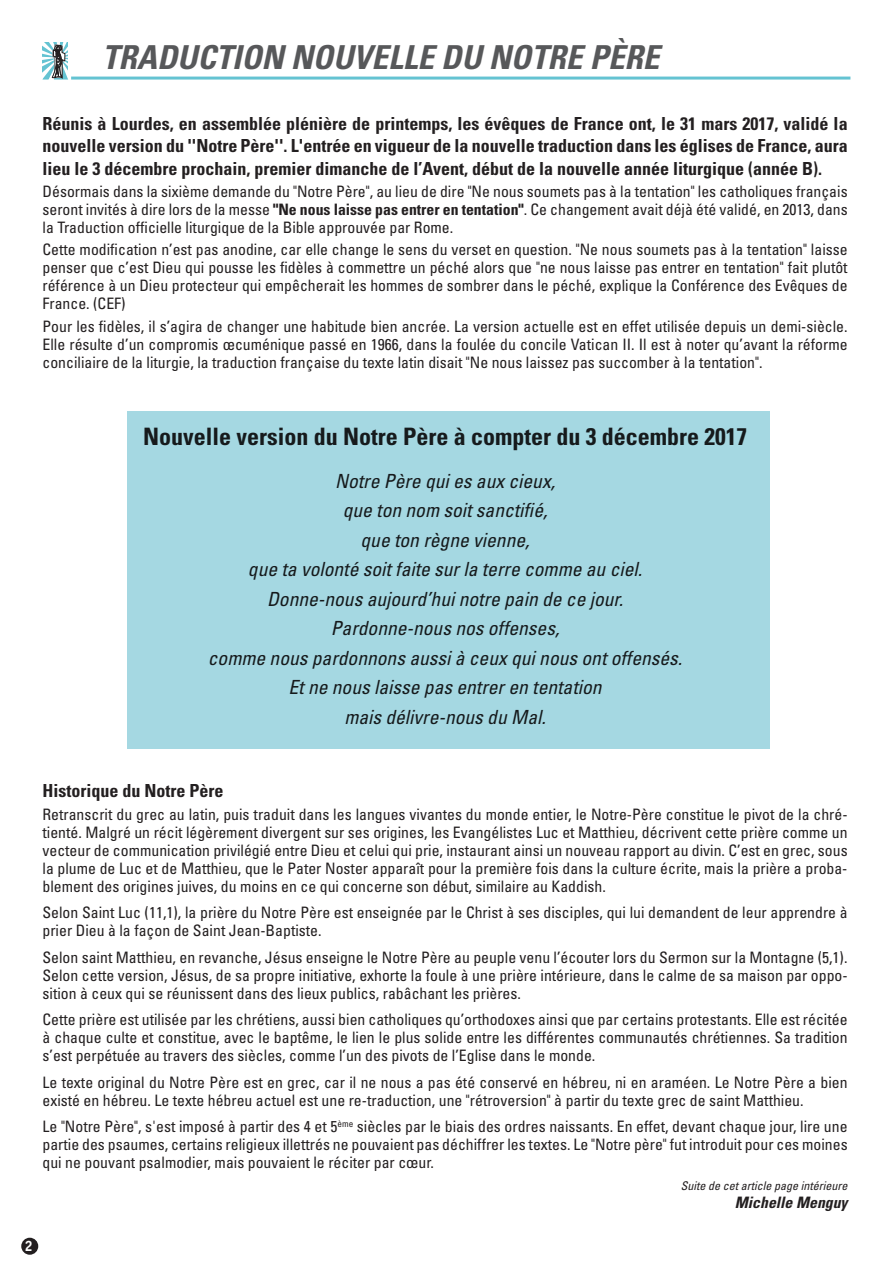
<style>
.page{position:relative;width:893px;height:1276px;background:#fff}
.page>*{position:absolute;margin:0;border:0;box-sizing:border-box;transform-origin:0 0}
.t1{font:italic 700 condensed 33px "Univers";color:#57585a}
.t2{font:700 condensed 24px "Univers";color:#231f20}
.t3{font:italic condensed 19.5px/29.5px "Univers";color:#231f20;text-align:center}
.t4{font:700 condensed 18px/22.5px "Univers";color:#231f20;text-align:justify}
.t5{font:condensed 15.75px/18px "Univers";color:#231f20;text-align:justify}
.t6{font:italic 700 condensed 15.75px "Univers";color:#231f20}
.t7{font:700 15px "Officina Sans";color:#fff}
.t8{font:italic condensed 12px "Univers";color:#231f20}
.s1{font-weight:700}
</style>
<div class="page">
<div style="left:21px;top:1237px;width:17px;height:17px;background:#231f20;border-radius:50%"></div>
<div style="left:127px;top:411px;width:643px;height:337px;background:#a5d8e2"></div>
<hr style="left:43px;top:77px;width:807px;height:3px;background:#64c3d2">
<svg style="left:42px;top:42px;width:29px;height:38px"></svg>
<h1 class="t1" style="left:102px;top:37px;width:559px">TRADUCTION NOUVELLE DU NOTRE PÈRE</h1>
<p class="t4" style="left:43px;top:112px;width:807px">Réunis à Lourdes, en assemblée plénière de printemps, les évêques de France ont, le 31 mars 2017, validé la nouvelle version du ''Notre Père''. L'entrée en vigueur de la nouvelle traduction dans les églises de France, aura lieu le 3 décembre prochain, premier dimanche de l’Avent, début de la nouvelle année liturgique (année B).</p>
<p class="t5" style="left:43px;top:182px;width:807px">Désormais dans la sixième demande du "Notre Père", au lieu de dire "Ne nous soumets pas à la tentation" les catholiques français seront invités à dire lors de la messe <span class="s1">"Ne nous laisse pas entrer en tentation"</span>. Ce changement avait déjà été validé, en 2013, dans la Traduction officielle liturgique de la Bible approuvée par Rome.</p>
<p class="t5" style="left:43px;top:240px;width:807px">Cette modification n’est pas anodine, car elle change le sens du verset en question. "Ne nous soumets pas à la tentation" laisse penser que c’est Dieu qui pousse les fidèles à commettre un péché alors que "ne nous laisse pas entrer en tentation" fait plutôt référence à un Dieu protecteur qui empêcherait les hommes de sombrer dans le péché, explique la Conférence des Evêques de France. (CEF)</p>
<p class="t5" style="left:43px;top:317px;width:807px">Pour les fidèles, il s’agira de changer une habitude bien ancrée. La version actuelle est en effet utilisée depuis un demi-siècle.<br>Elle résulte d’un compromis œcuménique passé en 1966, dans la foulée du concile Vatican II. Il est à noter qu’avant la réforme conciliaire de la liturgie, la traduction française du texte latin disait "Ne nous laissez pas succomber à la tentation".</p>
<h2 class="t2" style="left:143px;top:422px;width:605px">Nouvelle version du Notre Père à compter du 3 décembre 2017</h2>
<p class="t3" style="left:208px;top:465px;width:476px">Notre Père qui es aux cieux,<br>que ton nom soit sanctifié,<br>que ton règne vienne,<br>que ta volonté soit faite sur la terre comme au ciel.<br>Donne-nous aujourd’hui notre pain de ce jour.<br>Pardonne-nous nos offenses,<br>comme nous pardonnons aussi à ceux qui nous ont offensés.<br>Et ne nous laisse pas entrer en tentation<br>mais délivre-nous du Mal.</p>
<p class="t4" style="left:43px;top:779px;width:182px">Historique du Notre Père</p>
<p class="t5" style="left:43px;top:804px;width:807px">Retranscrit du grec au latin, puis traduit dans les langues vivantes du monde entier, le Notre-Père constitue le pivot de la chré&shy;tienté. Malgré un récit légèrement divergent sur ses origines, les Evangélistes Luc et Matthieu, décrivent cette prière comme un vecteur de communication privilégié entre Dieu et celui qui prie, instaurant ainsi un nouveau rapport au divin. C’est en grec, sous la plume de Luc et de Matthieu, que le Pater Noster apparaît pour la première fois dans la culture écrite, mais la prière a proba&shy;blement des origines juives, du moins en ce qui concerne son début, similaire au Kaddish.</p>
<p class="t5" style="left:43px;top:903px;width:807px">Selon Saint Luc (11,1), la prière du Notre Père est enseignée par le Christ à ses disciples, qui lui demandent de leur apprendre à prier Dieu à la façon de Saint Jean-Baptiste.</p>
<p class="t5" style="left:43px;top:947px;width:807px">Selon saint Matthieu, en revanche, Jésus enseigne le Notre Père au peuple venu l’écouter lors du Sermon sur la Montagne (5,1).<br>Selon cette version, Jésus, de sa propre initiative, exhorte la foule à une prière intérieure, dans le calme de sa maison par oppo&shy;sition à ceux qui se réunissent dans des lieux publics, rabâchant les prières.</p>
<p class="t5" style="left:43px;top:1010px;width:807px">Cette prière est utilisée par les chrétiens, aussi bien catholiques qu’orthodoxes ainsi que par certains protestants. Elle est récitée à chaque culte et constitue, avec le baptême, le lien le plus solide entre les différentes communautés chrétiennes. Sa tradition s’est perpétuée au travers des siècles, comme l’un des pivots de l’Eglise dans le monde.</p>
<p class="t5" style="left:43px;top:1072px;width:807px">Le texte original du Notre Père est en grec, car il ne nous a pas été conservé en hébreu, ni en araméen. Le Notre Père a bien existé en hébreu. Le texte hébreu actuel est une re-traduction, une "rétroversion" à partir du texte grec de saint Matthieu.</p>
<p class="t5" style="left:43px;top:1117px;width:807px">Le "Notre Père", s'est imposé à partir des 4 et 5<sup>ème</sup> siècles par le biais des ordres naissants. En effet, devant chaque jour, lire une partie des psaumes, certains religieux illettrés ne pouvaient pas déchiffrer les textes. Le "Notre père" fut introduit pour ces moines qui ne pouvant psalmodier, mais pouvaient le réciter par cœur.</p>
<p class="t8" style="left:681px;top:1178px;width:168px">Suite de cet article page intérieure</p>
<p class="t6" style="left:735px;top:1193px;width:114px">Michelle Menguy</p>
<p class="t7" style="left:25px;top:1236px;width:10px">2</p>
</div>
